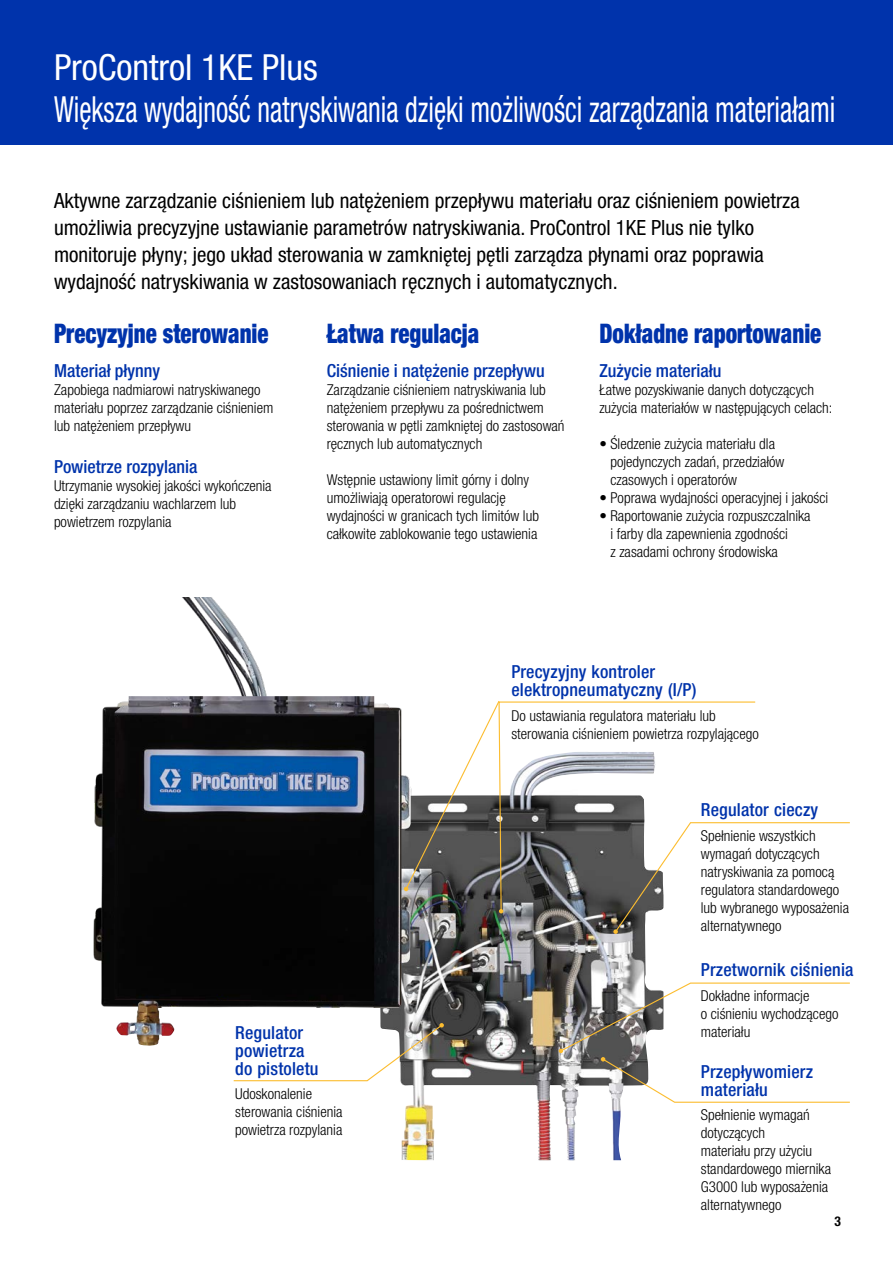
<style>
.page{position:relative;width:893px;height:1263px;background:#fff}
.page>*{position:absolute;margin:0;border:0;box-sizing:border-box;transform-origin:0 0}
.t1{font:condensed 36px/42px "Helvetica Neue LTCE";color:#fff}
.t2{font:900 condensed 27px "Helvetica Neue LTCE";color:#0033ab;scale:.85 1}
.t3{font:condensed 21px/27px "Helvetica Neue LTCE";color:#000}
.t4{font:500 condensed 18px/18px "Helvetica Neue LTCE";letter-spacing:.01em;color:#0033ab}
.t5{font:300 condensed 15px/18px "Helvetica Neue LTCE";color:#000}
.t6{font:700 condensed 13.5px "Helvetica Neue LT Std";color:#000}
</style>
<div class="page">
<div style="left:0;top:0;width:893px;height:145px;background:#0033ab"></div>
<img style="left:378px;top:891px;width:201px;height:269px">
<img style="left:93px;top:597px;width:391px;height:410px">
<img style="left:115px;top:696px;width:259px;height:350px">
<svg style="left:404px;top:700px;width:94px;height:191px"></svg>
<svg style="left:613px;top:822px;width:237px;height:112px"></svg>
<svg style="left:233px;top:1023px;width:211px;height:59px"></svg>
<svg style="left:559px;top:982px;width:291px;height:121px"></svg>
<svg style="left:498px;top:701px;width:258px;height:211px"></svg>
<svg style="left:499px;top:909px;width:4px;height:4px"></svg>
<h1 class="t1" style="left:54px;top:46px;width:783px">ProControl 1KE Plus<br>Większa wydajność natryskiwania dzięki możliwości zarządzania materiałami</h1>
<p class="t3" style="left:54px;top:187px;width:747px">Aktywne zarządzanie ciśnieniem lub natężeniem przepływu materiału oraz ciśnieniem powietrza umożliwia precyzyjne ustawianie parametrów natryskiwania. ProControl 1KE Plus nie tylko monitoruje płyny; jego układ sterowania w zamkniętej pętli zarządza płynami oraz poprawia wydajność natryskiwania w zastosowaniach ręcznych i automatycznych.</p>
<h2 class="t2" style="left:54px;top:316px;width:254px">Precyzyjne sterowanie</h2>
<h2 class="t2" style="left:327px;top:316px;width:181px">Łatwa regulacja</h2>
<h2 class="t2" style="left:599px;top:316px;width:263px">Dokładne raportowanie</h2>
<p class="t4" style="left:54px;top:362px;width:108px">Materiał płynny</p>
<p class="t5" style="left:54px;top:381px;width:221px">Zapobiega nadmiarowi natryskiwanego materiału poprzez zarządzanie ciśnieniem lub natężeniem przepływu</p>
<p class="t4" style="left:54px;top:458px;width:145px">Powietrze rozpylania</p>
<p class="t5" style="left:54px;top:477px;width:219px">Utrzymanie wysokiej jakości wykończenia dzięki zarządzaniu wachlarzem lub powietrzem rozpylania</p>
<p class="t4" style="left:327px;top:362px;width:220px">Ciśnienie i natężenie przepływu</p>
<p class="t5" style="left:327px;top:381px;width:239px">Zarządzanie ciśnieniem natryskiwania lub natężeniem przepływu za pośrednictwem sterowania w pętli zamkniętej do zastosowań ręcznych lub automatycznych</p>
<p class="t5" style="left:327px;top:471px;width:214px">Wstępnie ustawiony limit górny i dolny umożliwiają operatorowi regulację wydajności w granicach tych limitów lub całkowite zablokowanie tego ustawienia</p>
<p class="t4" style="left:599px;top:362px;width:124px">Zużycie materiału</p>
<p class="t5" style="left:599px;top:381px;width:235px">Łatwe pozyskiwanie danych dotyczących zużycia materiałów w następujących celach:</p>
<p class="t5" style="left:610px;top:435px;width:176px;text-indent:-11px">• Śledzenie zużycia materiału dla pojedynczych zadań, przedziałów czasowych i operatorów</p>
<p class="t5" style="left:599px;top:489px;width:230px">• Poprawa wydajności operacyjnej i jakości</p>
<p class="t5" style="left:610px;top:507px;width:202px;text-indent:-11px">• Raportowanie zużycia rozpuszczalnika i farby dla zapewnienia zgodności<br>z zasadami ochrony środowiska</p>
<p class="t4" style="left:235px;top:1023px;width:85px">Regulator powietrza do pistoletu</p>
<p class="t5" style="left:235px;top:1085px;width:109px">Udoskonalenie sterowania ciśnienia powietrza rozpylania</p>
<p class="t4" style="left:511px;top:662px;width:187px">Precyzyjny kontroler elektropneumatyczny (I/P)</p>
<p class="t5" style="left:511px;top:706px;width:249px">Do ustawiania regulatora materiału lub sterowania ciśnieniem powietrza rozpylającego</p>
<p class="t4" style="left:701px;top:800px;width:119px">Regulator cieczy</p>
<p class="t5" style="left:701px;top:826px;width:150px">Spełnienie wszystkich wymagań dotyczących natryskiwania za pomocą regulatora standardowego lub wybranego wyposażenia alternatywnego</p>
<p class="t4" style="left:701px;top:960px;width:154px">Przetwornik ciśnienia</p>
<p class="t5" style="left:701px;top:986px;width:139px">Dokładne informacje<br>o ciśnieniu wychodzącego materiału</p>
<p class="t4" style="left:701px;top:1062px;width:114px">Przepływomierz materiału</p>
<p class="t5" style="left:701px;top:1106px;width:132px">Spełnienie wymagań dotyczących<br>materiału przy użyciu standardowego miernika<br>G3000 lub wyposażenia alternatywnego</p>
<p class="t6" style="left:834px;top:1213px;width:8px">3</p>
</div>
